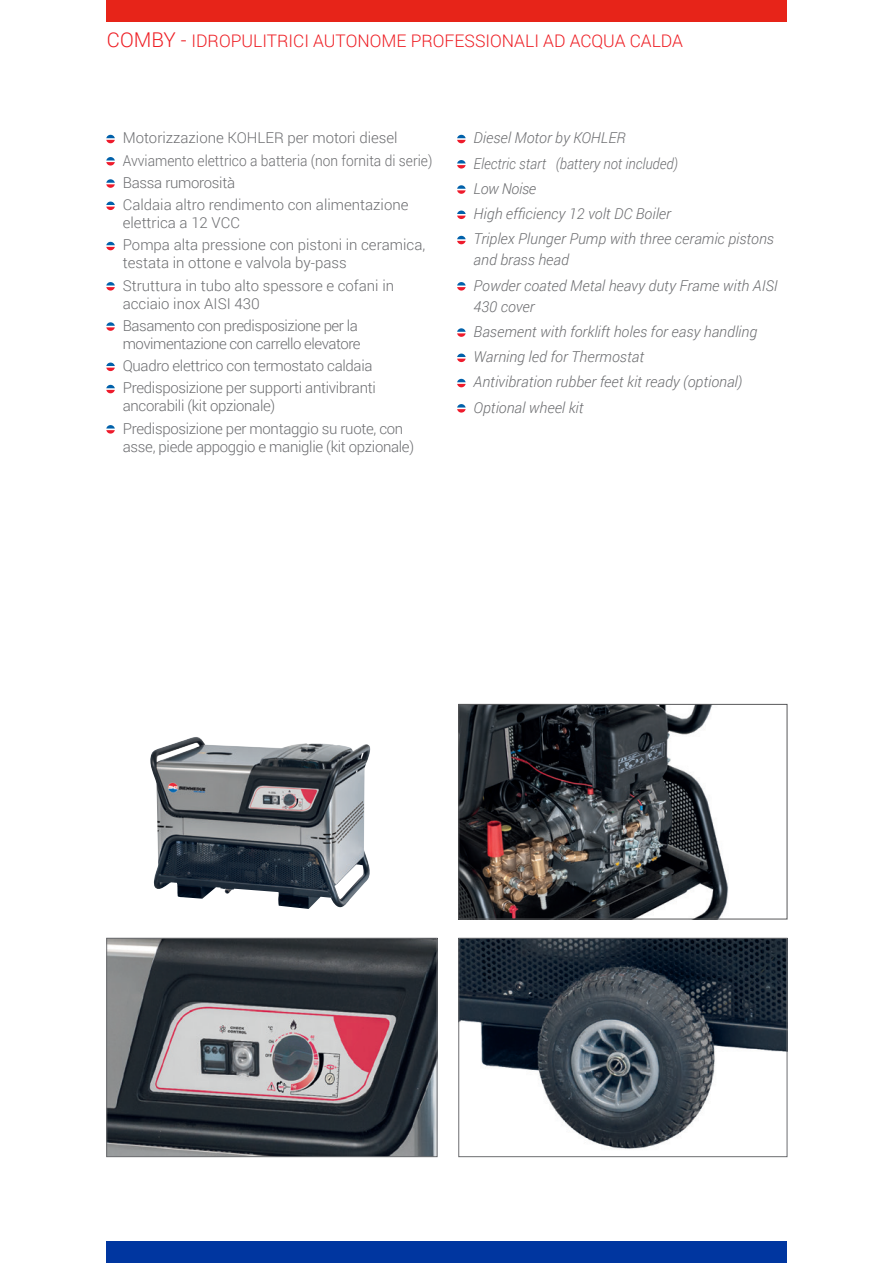
<style>
.page{position:relative;width:893px;height:1263px;background:#fff}
.page>*{position:absolute;margin:0;border:0;box-sizing:border-box;transform-origin:0 0}
.RIFERIMENTO_CAPITOLO{font:300 17.4px "Roboto";color:#ee1d23}
.t1{font:italic 300 15px/21px "Roboto";color:#6c6d70}
.t2{font:300 15px/18px "Roboto";letter-spacing:-.02em;color:#6c6d70}
.t3{font:300 15px/18px "Roboto";color:#6c6d70}
.t4{font:300 15px "Roboto";color:#6c6d70;scale:.92 1}
.t5{font:italic 300 15px "Roboto";color:#6c6d70;scale:.92 1}
.t6{font:italic 300 15px "Roboto";letter-spacing:-.02em;color:#6c6d70}
.s1{font-size:20.4px}
</style>
<div class="page">
<div style="left:106px;top:0;width:681px;height:21px;background:#e72419"></div>
<div style="left:106px;top:1242px;width:681px;height:21px;background:#0036a0"></div>
<svg style="left:106px;top:135px;width:9px;height:8px"></svg>
<svg style="left:106px;top:157px;width:9px;height:9px"></svg>
<svg style="left:106px;top:179px;width:9px;height:9px"></svg>
<svg style="left:106px;top:202px;width:9px;height:8px"></svg>
<svg style="left:106px;top:242px;width:9px;height:8px"></svg>
<svg style="left:106px;top:282px;width:9px;height:9px"></svg>
<svg style="left:106px;top:322px;width:9px;height:9px"></svg>
<svg style="left:106px;top:363px;width:9px;height:8px"></svg>
<svg style="left:106px;top:385px;width:9px;height:8px"></svg>
<svg style="left:106px;top:425px;width:9px;height:9px"></svg>
<svg style="left:457px;top:135px;width:9px;height:8px"></svg>
<svg style="left:457px;top:160px;width:9px;height:9px"></svg>
<svg style="left:457px;top:185px;width:9px;height:9px"></svg>
<svg style="left:457px;top:211px;width:9px;height:8px"></svg>
<svg style="left:457px;top:236px;width:9px;height:8px"></svg>
<svg style="left:457px;top:282px;width:9px;height:9px"></svg>
<svg style="left:457px;top:328px;width:9px;height:9px"></svg>
<svg style="left:457px;top:354px;width:9px;height:8px"></svg>
<svg style="left:457px;top:379px;width:9px;height:8px"></svg>
<svg style="left:457px;top:404px;width:9px;height:9px"></svg>
<img style="left:460px;top:940px;width:325px;height:209px">
<div style="left:458px;top:938px;width:329px;height:219px;border:1px solid #6c6d70"></div>
<img style="left:460px;top:706px;width:269px;height:211px">
<div style="left:458px;top:704px;width:329px;height:215px;border:1px solid #57585a"></div>
<img style="left:108px;top:940px;width:327px;height:215px">
<div style="left:106px;top:938px;width:331px;height:219px;border:1px solid #6c6d70"></div>
<img style="left:150px;top:737px;width:221px;height:172px">
<p class="RIFERIMENTO_CAPITOLO" style="left:107px;top:29px;width:578px"><span class="s1">COMBY -</span> IDROPULITRICI AUTONOME PROFESSIONALI AD ACQUA CALDA</p>
<p class="t3" style="left:123px;top:128px;width:276px">Motorizzazione KOHLER per motori diesel</p>
<p class="t4" style="left:123px;top:150px;width:338px">Avviamento elettrico a batteria (non fornita di serie)</p>
<p class="t2" style="left:123px;top:173px;width:114px">Bassa rumorosità</p>
<p class="t3" style="left:123px;top:195px;width:287px">Caldaia altro rendimento con alimentazione elettrica a 12 VCC</p>
<p class="t3" style="left:123px;top:235px;width:304px">Pompa alta pressione con pistoni in ceramica, testata in ottone e valvola by-pass</p>
<p class="t3" style="left:123px;top:276px;width:273px">Struttura in tubo alto spessore e cofani in acciaio inox AISI 430</p>
<p class="t2" style="left:123px;top:316px;width:239px">Basamento con predisposizione per la movimentazione con carrello elevatore</p>
<p class="t2" style="left:123px;top:356px;width:251px">Quadro elettrico con termostato caldaia</p>
<p class="t2" style="left:123px;top:378px;width:255px">Predisposizione per supporti antivibranti ancorabili (kit opzionale)</p>
<p class="t2" style="left:123px;top:419px;width:293px">Predisposizione per montaggio su ruote, con asse, piede appoggio e maniglie (kit opzionale)</p>
<p class="t1" style="left:474px;top:127px;width:154px">Diesel Motor by KOHLER</p>
<p class="t5" style="left:474px;top:153px;width:224px">Electric start (battery not included)</p>
<p class="t6" style="left:474px;top:178px;width:64px">Low Noise</p>
<p class="t1" style="left:474px;top:203px;width:199px">High efficiency 12 volt DC Boiler</p>
<p class="t1" style="left:474px;top:228px;width:302px">Triplex Plunger Pump with three ceramic pistons and brass head</p>
<p class="t1" style="left:474px;top:274px;width:306px">Powder coated Metal heavy duty Frame with AISI<br>430 cover</p>
<p class="t1" style="left:474px;top:320px;width:285px">Basement with forklift holes for easy handling</p>
<p class="t1" style="left:474px;top:346px;width:172px">Warning led for Thermostat</p>
<p class="t1" style="left:474px;top:371px;width:270px">Antivibration rubber feet kit ready (optional)</p>
<p class="t1" style="left:474px;top:396px;width:111px">Optional wheel kit</p>
</div>
